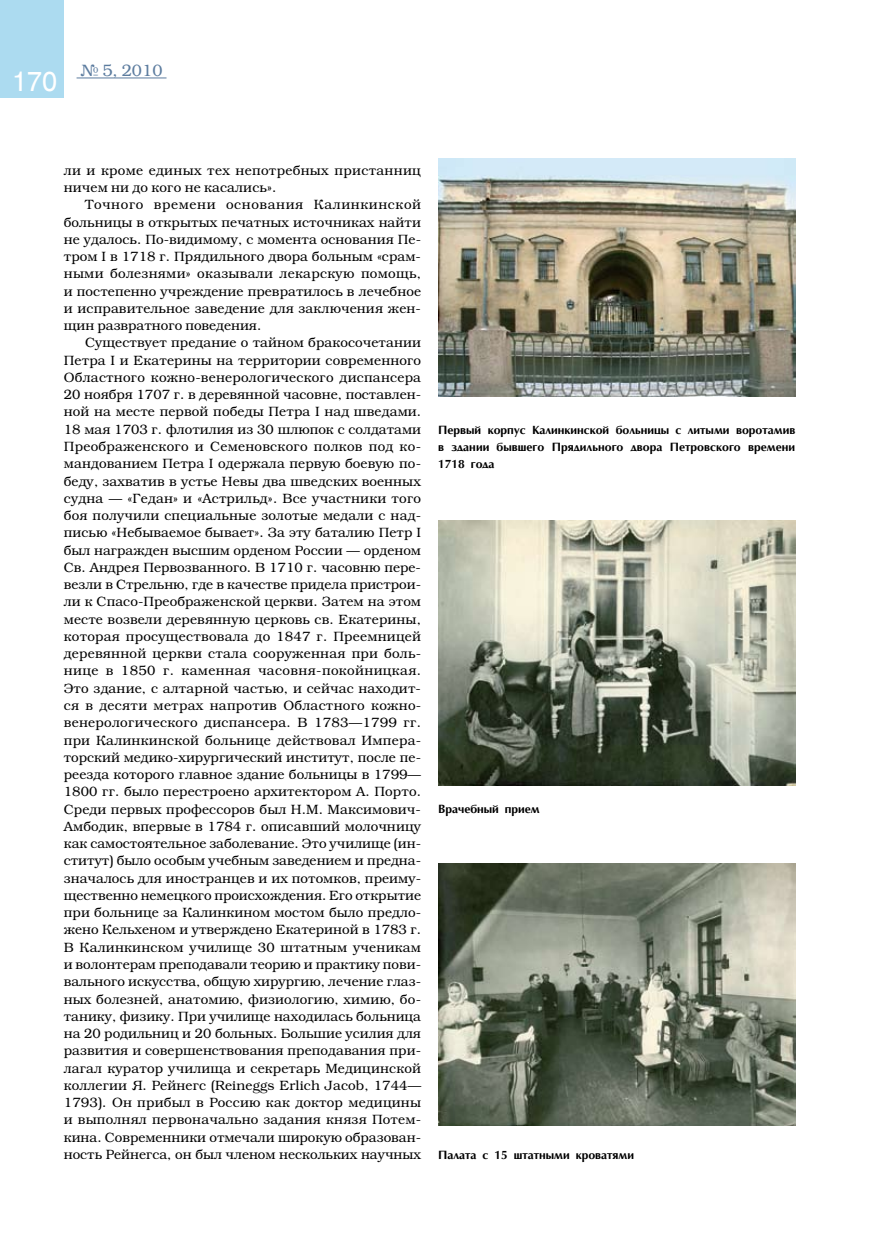
<style>
.page{position:relative;width:872px;height:1234px;background:#fff}
.page>*{position:absolute;margin:0;border:0;box-sizing:border-box;transform-origin:0 0}
.t1{font:27px "Helios";color:#fff}
.t2{font:300 16.5px "Bookman C";color:#5c7c9f}
.t3{font:300 13.5px/17.2px "Bookman C";letter-spacing:.01em;color:#000;text-align:justify}
.t4{font:700 12px/17.2px "AG Optima";color:#000;text-align:justify}
</style>
<div class="page">
<div style="left:0;top:0;width:64px;height:98px;background:#acdbf0"></div>
<hr style="left:77px;top:77px;width:89px;height:1px;background:#5c7c9f">
<img style="left:438px;top:520px;width:357px;height:265px">
<img style="left:438px;top:863px;width:357px;height:262px">
<img style="left:438px;top:158px;width:357px;height:238px">
<h1 class="t1" style="left:12px;top:67px;width:47px">170</h1>
<p class="t2" style="left:80px;top:61px;width:84px">№ 5, 2010</p>
<p class="t3" style="left:64px;top:161px;width:358px">ли и кроме единых тех непотребных пристанниц ничем ни до кого не касались».</p>
<p class="t3" style="left:64px;top:196px;width:359px;text-indent:21px">Точного времени основания Калинкинской больницы в открытых печатных источниках найти не удалось. По-видимому, с момента основания Пе&shy;тром I в 1718 г. Прядильного двора больным «срам&shy;ными болезнями» оказывали лекарскую помощь, и постепенно учреждение превратилось в лечебное и исправительное заведение для заключения жен&shy;щин развратного поведения.</p>
<p class="t3" style="left:64px;top:334px;width:359px;text-indent:21px">Существует предание о тайном бракосочетании Петра I и Екатерины на территории современного Областного кожно-венерологического диспансера 20 ноября 1707 г. в деревянной часовне, поставлен&shy;ной на месте первой победы Петра I над шведами.<br>18 мая 1703 г. флотилия из 30 шлюпок с солдатами Преображенского и Семеновского полков под ко&shy;мандованием Петра I одержала первую боевую по&shy;беду, захватив в устье Невы два шведских военных судна — «Гедан» и «Астрильд». Все участники того боя получили специальные золотые медали с над&shy;писью «Небываемое бывает». За эту баталию Петр I был награжден высшим орденом России — орденом Св. Андрея Первозванного. В 1710 г. часовню пере&shy;везли в Стрельню, где в качестве придела пристрои&shy;ли к Спасо-Преображенской церкви. Затем на этом месте возвели деревянную церковь св. Екатерины, которая просуществовала до 1847 г. Преемницей деревянной церкви стала сооруженная при боль&shy;нице в 1850 г. каменная часовня-покойницкая.<br>Это здание, с алтарной частью, и сейчас находит&shy;ся в десяти метрах напротив Областного кожно&shy;венерологического диспансера. В 1783—1799 гг. при Калинкинской больнице действовал Импера&shy;торский медико-хирургический институт, после пе&shy;реезда которого главное здание больницы в 1799— 1800 гг. было перестроено архитектором А. Порто.<br>Среди первых профессоров был Н.М. Максимович-Амбодик, впервые в 1784 г. описавший молочницу как самостоятельное заболевание. Это училище (ин&shy;ститут) было особым учебным заведением и предна&shy;значалось для иностранцев и их потомков, преиму&shy;щественно немецкого происхождения. Его открытие при больнице за Калинкином мостом было предло&shy;жено Кельхеном и утверждено Екатериной в 1783 г.<br>В Калинкинском училище 30 штатным ученикам и волонтерам преподавали теорию и практику пови&shy;вального искусства, общую хирургию, лечение глаз&shy;ных болезней, анатомию, физиологию, химию, бо&shy;танику, физику. При училище находилась больница на 20 родильниц и 20 больных. Большие усилия для развития и совершенствования преподавания при&shy;лагал куратор училища и секретарь Медицинской коллегии Я. Рейнегс (Reineggs Erlich Jacob, 1744— 1793). Он прибыл в Россию как доктор медицины и выполнял первоначально задания князя Потем&shy;кина. Современники отмечали широкую образован&shy;ность Рейнегса, он был членом нескольких научных</p>
<p class="t4" style="left:438px;top:421px;width:359px">Первый корпус Калинкинской больницы с литыми воротамив в здании бывшего Прядильного двора Петровского времени 1718 года</p>
<p class="t4" style="left:438px;top:800px;width:103px">Врачебный прием</p>
<p class="t4" style="left:438px;top:1145px;width:198px">Палата с 15 штатными кроватями</p>
</div>
